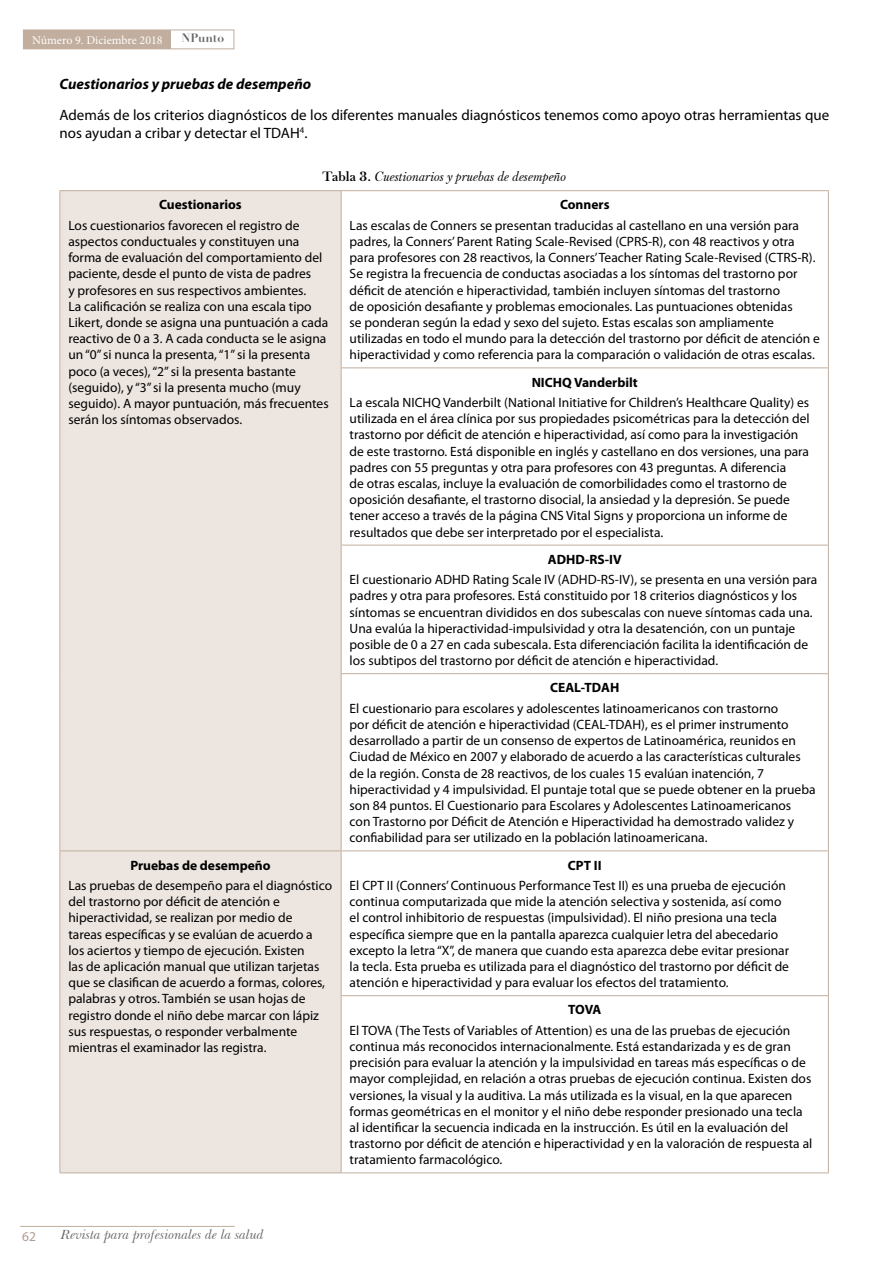
<style>
.page{position:relative;width:893px;height:1263px;background:#fff}
.page>*{position:absolute;margin:0;border:0;box-sizing:border-box;transform-origin:0 0}
.t1{font:15px/18px "Myriad Pro";color:#000}
.t2{font:italic 700 15px "Myriad Pro";color:#000}
.t3{font:13.5px/16.2px "Myriad Pro";color:#000}
.t4{font:700 13.5px "Myriad Pro";color:#000}
.t5{font:italic 13.5px "Baskerville F";color:#000}
.t6{font:italic 13.5px "Baskerville BT";color:#646567}
.t7{font:13.5px "Myriad Pro";color:#ae9c91}
.t8{font:12px "Minion Pro";color:#fff}
.t9{font:700 12px "Didot LH";color:#646567}
.s1{font-weight:700;font-style:normal}
</style>
<div class="page">
<div style="left:23px;top:30px;width:211px;height:19px;border:1px solid #c1ae9e"></div>
<div style="left:24px;top:30px;width:147px;height:19px;background:#c1ae9e"></div>
<hr style="left:20px;top:1226px;width:215px;height:1px;background:#c1ae9e">
<div style="left:61px;top:191px;width:280px;height:981px;background:#ece5e0"></div>
<svg style="left:342px;top:191px;width:486px;height:806px"></svg>
<hr style="left:60px;top:190px;width:281px;height:1px;background:#c1ae9e">
<hr style="left:60px;top:191px;width:1px;height:177px;background:#c1ae9e">
<hr style="left:341px;top:190px;width:488px;height:1px;background:#c1ae9e">
<hr style="left:341px;top:191px;width:1px;height:176px;background:#c1ae9e">
<hr style="left:828px;top:191px;width:1px;height:176px;background:#c1ae9e">
<hr style="left:60px;top:368px;width:1px;height:177px;background:#c1ae9e">
<hr style="left:341px;top:367px;width:488px;height:1px;background:#c1ae9e">
<hr style="left:341px;top:368px;width:1px;height:177px;background:#c1ae9e">
<hr style="left:828px;top:368px;width:1px;height:177px;background:#c1ae9e">
<hr style="left:60px;top:545px;width:1px;height:129px;background:#c1ae9e">
<hr style="left:341px;top:545px;width:488px;height:1px;background:#c1ae9e">
<hr style="left:341px;top:545px;width:1px;height:128px;background:#c1ae9e">
<hr style="left:828px;top:545px;width:1px;height:128px;background:#c1ae9e">
<hr style="left:60px;top:674px;width:1px;height:176px;background:#c1ae9e">
<hr style="left:341px;top:673px;width:488px;height:1px;background:#c1ae9e">
<hr style="left:341px;top:674px;width:1px;height:176px;background:#c1ae9e">
<hr style="left:828px;top:674px;width:1px;height:176px;background:#c1ae9e">
<hr style="left:60px;top:850px;width:281px;height:1px;background:#c1ae9e">
<hr style="left:60px;top:851px;width:1px;height:145px;background:#c1ae9e">
<hr style="left:341px;top:850px;width:488px;height:1px;background:#c1ae9e">
<hr style="left:341px;top:851px;width:1px;height:144px;background:#c1ae9e">
<hr style="left:828px;top:851px;width:1px;height:144px;background:#c1ae9e">
<hr style="left:60px;top:996px;width:1px;height:176px;background:#c1ae9e">
<hr style="left:341px;top:995px;width:488px;height:1px;background:#c1ae9e">
<hr style="left:341px;top:996px;width:1px;height:176px;background:#c1ae9e">
<hr style="left:828px;top:996px;width:1px;height:176px;background:#c1ae9e">
<hr style="left:60px;top:1172px;width:281px;height:1px;background:#c1ae9e">
<hr style="left:341px;top:1172px;width:488px;height:1px;background:#c1ae9e">
<p class="t8" style="left:32px;top:32px;width:132px">Número 9. Diciembre 2018</p>
<p class="t9" style="left:181px;top:30px;width:44px">NPunto</p>
<p class="t2" style="left:60px;top:74px;width:253px">Cuestionarios y pruebas de desempeño</p>
<p class="t1" style="left:60px;top:105px;width:771px">Además de los criterios diagnósticos de los diferentes manuales diagnósticos tenemos como apoyo otras herramientas que nos ayudan a cribar y detectar el TDAH<sup>4</sup>.</p>
<p class="t5" style="left:323px;top:169px;width:245px"><span class="s1">Tabla 3.</span> Cuestionarios y pruebas de desempeño</p>
<p class="t4" style="left:159px;top:196px;width:84px">Cuestionarios</p>
<p class="t3" style="left:68px;top:217px;width:262px">Los cuestionarios favorecen el registro de aspectos conductuales y constituyen una forma de evaluación del comportamiento del paciente, desde el punto de vista de padres<br>y profesores en sus respectivos ambientes.<br>La calificación se realiza con una escala tipo Likert, donde se asigna una puntuación a cada reactivo de 0 a 3. A cada conducta se le asigna un “0” si nunca la presenta, “1” si la presenta poco (a veces), “2” si la presenta bastante (seguido), y “3” si la presenta mucho (muy seguido). A mayor puntuación, más frecuentes serán los síntomas observados.</p>
<p class="t4" style="left:560px;top:196px;width:51px">Conners</p>
<p class="t3" style="left:350px;top:217px;width:472px">Las escalas de Conners se presentan traducidas al castellano en una versión para padres, la Conners’ Parent Rating Scale-Revised (CPRS-R), con 48 reactivos y otra para profesores con 28 reactivos, la Conners’ Teacher Rating Scale-Revised (CTRS-R).<br>Se registra la frecuencia de conductas asociadas a los síntomas del trastorno por déficit de atención e hiperactividad, también incluyen síntomas del trastorno<br>de oposición desafiante y problemas emocionales. Las puntuaciones obtenidas<br>se ponderan según la edad y sexo del sujeto. Estas escalas son ampliamente utilizadas en todo el mundo para la detección del trastorno por déficit de atención e hiperactividad y como referencia para la comparación o validación de otras escalas.</p>
<p class="t4" style="left:532px;top:373px;width:108px">NICHQ Vanderbilt</p>
<p class="t3" style="left:350px;top:394px;width:461px">La escala NICHQ Vanderbilt (National Initiative for Children’s Healthcare Quality) es utilizada en el área clínica por sus propiedades psicométricas para la detección del trastorno por déficit de atención e hiperactividad, así como para la investigación de este trastorno. Está disponible en inglés y castellano en dos versiones, una para padres con 55 preguntas y otra para profesores con 43 preguntas. A diferencia<br>de otras escalas, incluye la evaluación de comorbilidades como el trastorno de oposición desafiante, el trastorno disocial, la ansiedad y la depresión. Se puede tener acceso a través de la página CNS Vital Signs y proporciona un informe de resultados que debe ser interpretado por el especialista.</p>
<p class="t4" style="left:548px;top:550px;width:75px">ADHD-RS-IV</p>
<p class="t3" style="left:350px;top:571px;width:469px">El cuestionario ADHD Rating Scale IV (ADHD-RS-IV), se presenta en una versión para padres y otra para profesores. Está constituido por 18 criterios diagnósticos y los síntomas se encuentran divididos en dos subescalas con nueve síntomas cada una.<br>Una evalúa la hiperactividad-impulsividad y otra la desatención, con un puntaje posible de 0 a 27 en cada subescala. Esta diferenciación facilita la identificación de los subtipos del trastorno por déficit de atención e hiperactividad.</p>
<p class="t4" style="left:550px;top:679px;width:71px">CEAL-TDAH</p>
<p class="t3" style="left:350px;top:700px;width:467px">El cuestionario para escolares y adolescentes latinoamericanos con trastorno<br>por déficit de atención e hiperactividad (CEAL-TDAH), es el primer instrumento desarrollado a partir de un consenso de expertos de Latinoamérica, reunidos en Ciudad de México en 2007 y elaborado de acuerdo a las características culturales de la región. Consta de 28 reactivos, de los cuales 15 evalúan inatención, 7 hiperactividad y 4 impulsividad. El puntaje total que se puede obtener en la prueba son 84 puntos. El Cuestionario para Escolares y Adolescentes Latinoamericanos<br>con Trastorno por Déficit de Atención e Hiperactividad ha demostrado validez y confiabilidad para ser utilizado en la población latinoamericana.</p>
<p class="t4" style="left:130px;top:856px;width:142px">Pruebas de desempeño</p>
<p class="t3" style="left:68px;top:877px;width:265px">Las pruebas de desempeño para el diagnóstico del trastorno por déficit de atención e hiperactividad, se realizan por medio de<br>tareas específicas y se evalúan de acuerdo a los aciertos y tiempo de ejecución. Existen<br>las de aplicación manual que utilizan tarjetas que se clasifican de acuerdo a formas, colores, palabras y otros. También se usan hojas de registro donde el niño debe marcar con lápiz sus respuestas, o responder verbalmente mientras el examinador las registra.</p>
<p class="t4" style="left:568px;top:856px;width:35px">CPT II</p>
<p class="t3" style="left:350px;top:877px;width:441px">El CPT II (Conners’ Continuous Performance Test II) es una prueba de ejecución continua computarizada que mide la atención selectiva y sostenida, así como el control inhibitorio de respuestas (impulsividad). El niño presiona una tecla específica siempre que en la pantalla aparezca cualquier letra del abecedario excepto la letra “X”, de manera que cuando esta aparezca debe evitar presionar la tecla. Esta prueba es utilizada para el diagnóstico del trastorno por déficit de atención e hiperactividad y para evaluar los efectos del tratamiento.</p>
<p class="t4" style="left:568px;top:1001px;width:35px">TOVA</p>
<p class="t3" style="left:350px;top:1022px;width:464px">El TOVA (The Tests of Variables of Attention) es una de las pruebas de ejecución continua más reconocidos internacionalmente. Está estandarizada y es de gran precisión para evaluar la atención y la impulsividad en tareas más específicas o de mayor complejidad, en relación a otras pruebas de ejecución continua. Existen dos versiones, la visual y la auditiva. La más utilizada es la visual, en la que aparecen formas geométricas en el monitor y el niño debe responder presionado una tecla al identificar la secuencia indicada en la instrucción. Es útil en la evaluación del trastorno por déficit de atención e hiperactividad y en la valoración de respuesta al tratamiento farmacológico.</p>
<p class="t7" style="left:22px;top:1228px;width:15px">62</p>
<p class="t6" style="left:61px;top:1227px;width:205px">Revista para profesionales de la salud</p>
</div>
